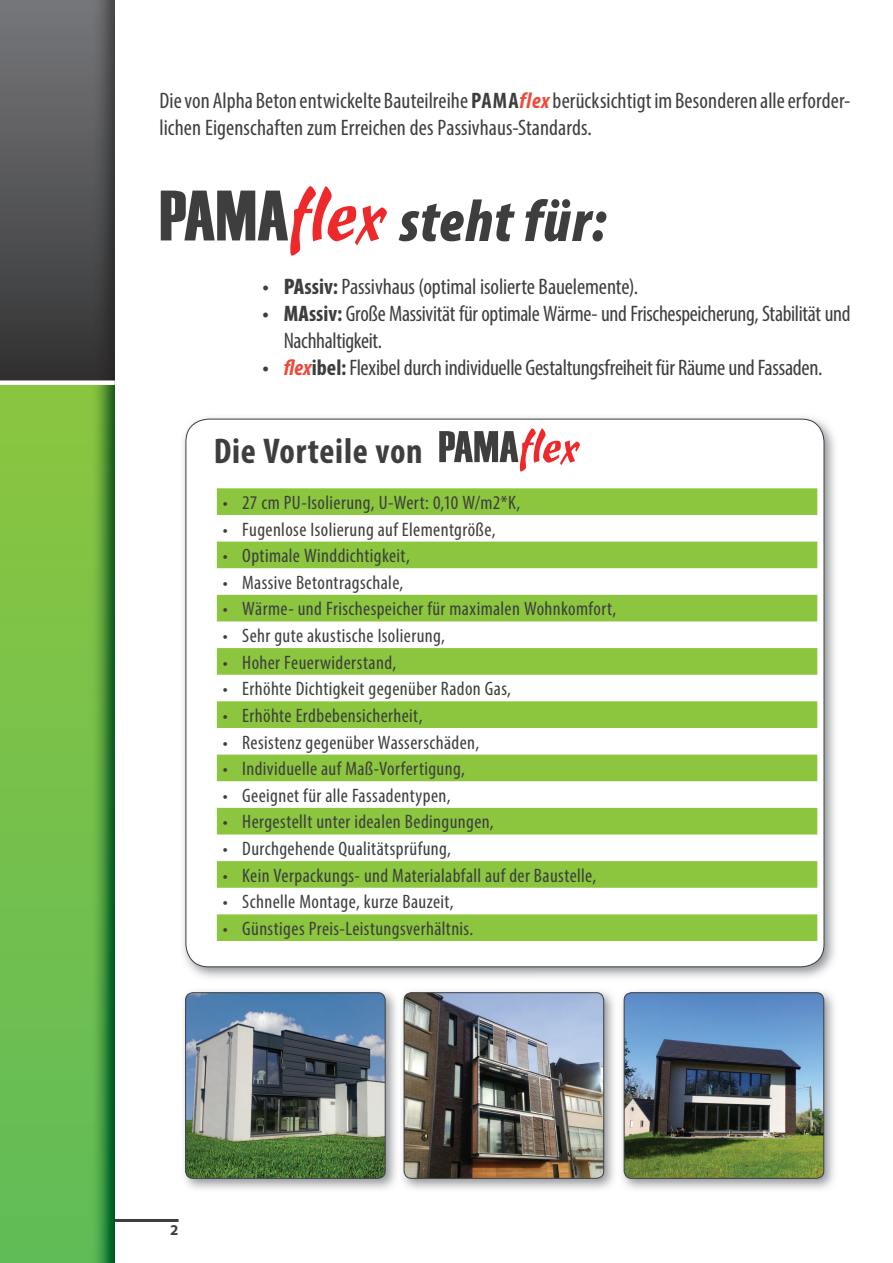
<style>
.page{position:relative;width:893px;height:1263px;background:#fff}
.page>*{position:absolute;margin:0;border:0;box-sizing:border-box;transform-origin:0 0}
.t1{font:italic 900 condensed 60px "Myriad Pro";letter-spacing:.02em;color:#3e3e3f}
.t2{font:700 condensed 35.85px "Myriad Pro";letter-spacing:.02em;color:#3e3e3f}
.t3{font:condensed 22.5px/27px "Myriad Pro";letter-spacing:-.005em;color:#3e3e3f}
.t4{font:condensed 19.5px "Myriad Pro";letter-spacing:.02em;color:#3e3e3f}
.t5{font:700 15px "Myriad Pro";color:#3e3e3f}
.s1{font-weight:700}
.s2{font-weight:700;font-style:italic;color:#ed4a3a}
.s3{font-weight:900}
</style>
<div class="page">
<img style="left:0;top:0;width:115px;height:1263px">
<div style="left:0;top:380px;width:115px;height:5px;background:#fff"></div>
<hr style="left:115px;top:1219px;width:64px;height:3px;background:#3e3e3f">
<img style="left:183px;top:417px;width:652px;height:561px">
<div style="left:186px;top:419px;width:638px;height:548px;background:#fff;border-radius:23px"></div>
<img style="left:184px;top:991px;width:430px;height:198px">
<img style="left:186px;top:993px;width:199px;height:185px">
<div style="left:185px;top:992px;width:200px;height:186px;border:1px solid #3e3e3f;border-radius:7px"></div>
<img style="left:399px;top:987px;width:1px;height:205px">
<img style="left:404px;top:993px;width:200px;height:185px">
<div style="left:404px;top:992px;width:200px;height:186px;border:1px solid #3e3e3f;border-radius:7px"></div>
<img style="left:622px;top:991px;width:212px;height:198px">
<img style="left:624px;top:993px;width:200px;height:185px">
<div style="left:624px;top:992px;width:200px;height:186px;border:1px solid #3e3e3f;border-radius:7px"></div>
<svg style="left:439px;top:428px;width:141px;height:43px"></svg>
<svg style="left:161px;top:186px;width:226px;height:70px"></svg>
<svg style="left:217px;top:488px;width:600px;height:453px;fill:#8bc63e"></svg>
<p class="t3" style="left:159px;top:87px;width:692px">Die von Alpha Beton entwickelte Bauteilreihe <span class="s1">PAMA</span><span class="s2">flex</span> berücksichtigt im Besonderen alle erforder&shy;lichen Eigenschaften zum Erreichen des Passivhaus-Standards.</p>
<h1 class="t1" style="left:399px;top:183px;width:208px">steht für:</h1>
<p class="t3" style="left:263px;top:273px;width:377px"><span class="s1">•</span> <span class="s3">PA</span><span class="s1">ssiv:</span>Passivhaus (optimal isolierte Bauelemente).</p>
<p class="t3" style="left:284px;top:300px;width:568px;text-indent:-21px"><span class="s1">•</span> <span class="s3">MA</span><span class="s1">ssiv:</span> Große Massivität für optimale Wärme- und Frischespeicherung, Stabilität und<br>Nachhaltigkeit.</p>
<p class="t3" style="left:263px;top:354px;width:561px"><span class="s1">•</span> <span class="s2">ex</span><span class="s1">ibel:</span>Flexibel durch individuelle Gestaltungsfreiheit für Räume und Fassaden.</p>
<h2 class="t2" style="left:214px;top:428px;width:211px">Die Vorteile von</h2>
<p class="t4" style="left:223px;top:491px;width:299px">• 27 cm PU-Isolierung, U-Wert: 0,10 W/m2*K,</p>
<p class="t4" style="left:223px;top:517px;width:274px">• Fugenlose Isolierung auf Elementgröße,</p>
<p class="t4" style="left:223px;top:544px;width:188px">• Optimale Winddichtigkeit,</p>
<p class="t4" style="left:223px;top:571px;width:182px">• Massive Betontragschale,</p>
<p class="t4" style="left:223px;top:597px;width:395px">• Wärme- und Frischespeicher für maximalen Wohnkomfort,</p>
<p class="t4" style="left:223px;top:624px;width:224px">• Sehr gute akustische Isolierung,</p>
<p class="t4" style="left:223px;top:650px;width:175px">• Hoher Feuerwiderstand,</p>
<p class="t4" style="left:223px;top:677px;width:290px">• Erhöhte Dichtigkeit gegenüber Radon Gas,</p>
<p class="t4" style="left:223px;top:704px;width:201px">• Erhöhte Erdbebensicherheit,</p>
<p class="t4" style="left:223px;top:730px;width:258px">• Resistenz gegenüber Wasserschäden,</p>
<p class="t4" style="left:223px;top:757px;width:244px">• Individuelle auf Maß-Vorfertigung,</p>
<p class="t4" style="left:223px;top:783px;width:229px">• Geeignet für alle Fassadentypen,</p>
<p class="t4" style="left:223px;top:810px;width:272px">• Hergestellt unter idealen Bedingungen,</p>
<p class="t4" style="left:223px;top:837px;width:230px">• Durchgehende Qualitätsprüfung,</p>
<p class="t4" style="left:223px;top:863px;width:375px">• Kein Verpackungs- und Materialabfall auf der Baustelle,</p>
<p class="t4" style="left:223px;top:890px;width:232px">• Schnelle Montage, kurze Bauzeit,</p>
<p class="t4" style="left:223px;top:917px;width:252px">• Günstiges Preis-Leistungsverhältnis.</p>
<p class="t5" style="left:170px;top:1220px;width:10px">2</p>
</div>
